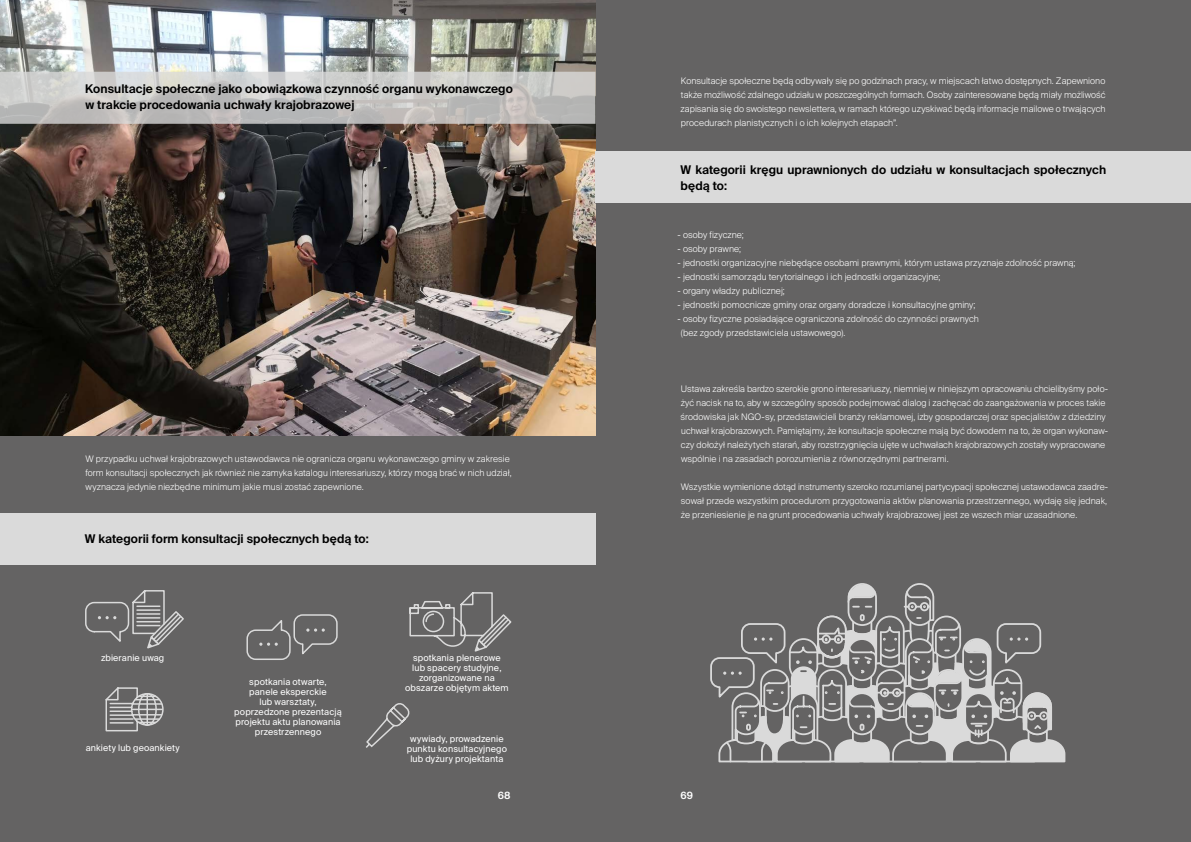
<style>
.page{position:relative;width:1191px;height:842px;background:#fff}
.page>*{position:absolute;margin:0;border:0;box-sizing:border-box;transform-origin:0 0}
.t1{font:600 12px/16px "Suisse Intl";letter-spacing:.005em;color:#000}
.t2{font:600 10px "Suisse Intl";color:#fff}
.t3{font:300 9px/14px "Suisse Intl";letter-spacing:.005em;color:#fff}
.t4{font:9px/10px "Suisse Intl";letter-spacing:.01em;color:#fff;text-align:center}
</style>
<div class="page">
<div style="left:0;top:0;width:595px;height:842px;background:#646363"></div>
<div style="left:595px;top:0;width:596px;height:842px;background:#646363"></div>
<img style="left:0;top:0;width:595px;height:435px">
<div style="left:595px;top:151px;width:596px;height:52px;background:#dadada"></div>
<div style="left:0;top:513px;width:595px;height:52px;background:#dadada"></div>
<svg style="left:0;top:72px;width:595px;height:52px;background:#c6c5c3"></svg>
<div style="left:246px;top:629px;width:45px;height:31px;border:2px solid #dadada;border-radius:8px"></div>
<svg style="left:259px;top:643px;width:19px;height:3px"></svg>
<div style="left:293px;top:614px;width:45px;height:31px;border:2px solid #dadada;border-radius:8px"></div>
<svg style="left:306px;top:628px;width:19px;height:4px"></svg>
<svg style="left:409px;top:592px;width:103px;height:60px"></svg>
<svg style="left:105px;top:687px;width:59px;height:45px"></svg>
<svg style="left:366px;top:703px;width:44px;height:45px"></svg>
<svg style="left:85px;top:590px;width:99px;height:59px"></svg>
<div style="left:710px;top:657px;width:44px;height:31px;border:2px solid #dadada;border-radius:8px"></div>
<svg style="left:717px;top:583px;width:349px;height:180px"></svg>
<h1 class="t1" style="left:85px;top:81px;width:429px">Konsultacje społeczne jako obowiązkowa czynność organu wykonawczego w trakcie procedowania uchwały krajobrazowej</h1>
<p class="t3" style="left:85px;top:452px;width:428px">W przypadku uchwał krajobrazowych ustawodawca nie ogranicza organu wykonawczego gminy w zakresie form konsultacji społecznych jak również nie zamyka katalogu interesariuszy, którzy mogą brać w nich udział, wyznacza jedynie niezbędne minimum jakie musi zostać zapewnione.</p>
<h1 class="t1" style="left:85px;top:531px;width:285px">W kategorii form konsultacji społecznych będą to:</h1>
<p class="t4" style="left:101px;top:652px;width:65px">zbieranie uwag</p>
<p class="t4" style="left:86px;top:743px;width:95px">ankiety lub geoankiety</p>
<p class="t4" style="left:234px;top:677px;width:109px">spotkania otwarte, panele eksperckie<br>lub warsztaty, poprzedzone prezentacją projektu aktu planowania przestrzennego</p>
<p class="t4" style="left:405px;top:652px;width:105px">spotkania plenerowe<br>lub spacery studyjne, zorganizowane na obszarze objętym aktem</p>
<p class="t4" style="left:407px;top:734px;width:102px">wywiady, prowadzenie punktu konsultacyjnego lub dyżury projektanta</p>
<p class="t3" style="left:680px;top:74px;width:426px;text-align:justify">Konsultacje społeczne będą odbywały się po godzinach pracy, w miejscach łatwo dostępnych. Zapewniono także możliwość zdalnego udziału w poszczególnych formach. Osoby zainteresowane będą miały możliwość zapisania się do swoistego newslettera, w ramach którego uzyskiwać będą informacje mailowe o trwających procedurach planistycznych i o ich kolejnych etapach”.</p>
<h1 class="t1" style="left:680px;top:162px;width:427px">W kategorii kręgu uprawnionych do udziału w konsultacjach społecznych będą to:</h1>
<p class="t3" style="left:677px;top:228px;width:68px">- osoby fizyczne;</p>
<p class="t3" style="left:677px;top:242px;width:65px">- osoby prawne;</p>
<p class="t3" style="left:677px;top:256px;width:399px">- jednostki organizacyjne niebędące osobami prawnymi, którym ustawa przyznaje zdolność prawną;</p>
<p class="t3" style="left:677px;top:270px;width:264px">- jednostki samorządu terytorialnego i ich jednostki organizacyjne;</p>
<p class="t3" style="left:677px;top:284px;width:109px">- organy władzy publicznej;</p>
<p class="t3" style="left:677px;top:298px;width:299px">- jednostki pomocnicze gminy oraz organy doradcze i konsultacyjne gminy;</p>
<p class="t3" style="left:681px;top:312px;width:299px;text-indent:-3px">- osoby fizyczne posiadające ograniczona zdolność do czynności prawnych (bez zgody przedstawiciela ustawowego).</p>
<p class="t3" style="left:680px;top:382px;width:429px">Ustawa zakreśla bardzo szerokie grono interesariuszy, niemniej w niniejszym opracowaniu chcielibyśmy poło&shy;żyć nacisk na to, aby w szczególny sposób podejmować dialog i zachęcać do zaangażowania w proces takie środowiska jak NGO-sy, przedstawicieli branży reklamowej, izby gospodarczej oraz specjalistów z dziedziny uchwał krajobrazowych. Pamiętajmy, że konsultacje społeczne mają być dowodem na to, że organ wykonaw&shy;czy dołożył należytych starań, aby rozstrzygnięcia ujęte w uchwałach krajobrazowych zostały wypracowane wspólnie i na zasadach porozumienia z równorzędnymi partnerami.</p>
<p class="t3" style="left:681px;top:480px;width:429px;text-align:justify">Wszystkie wymienione dotąd instrumenty szeroko rozumianej partycypacji społecznej ustawodawca zaadre&shy;sował przede wszystkim procedurom przygotowania aktów planowania przestrzennego, wydaję się jednak, że przeniesienie je na grunt procedowania uchwały krajobrazowej jest ze wszech miar uzasadnione.</p>
<p class="t2" style="left:497px;top:790px;width:14px">68</p>
<p class="t2" style="left:680px;top:790px;width:14px">69</p>
</div>
